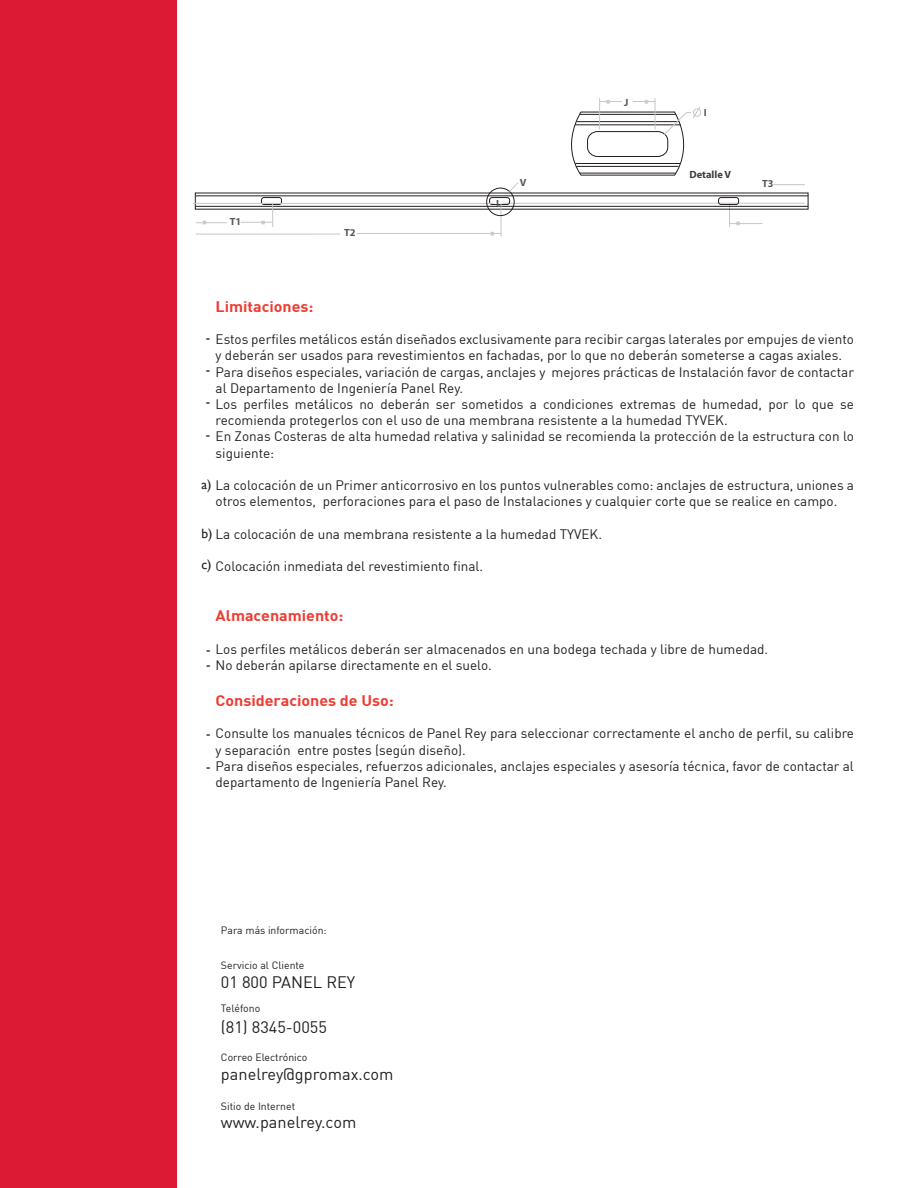
<style>
.page{position:relative;width:918px;height:1188px;background:#fff}
.page>*{position:absolute;margin:0;border:0;box-sizing:border-box;transform-origin:0 0}
.t1{font:16.35px "DIN";color:#231f20}
.t2{font:15px "DIN Bold";color:#ee3b32;scale:1.07 1}
.t3{font:13.5px/16.2px "DIN";color:#231f20}
.t4{font:13.5px "Gill Sans";color:#211e1e}
.t5{font:10.5px "DIN";color:#231f20}
.t6{font:700 10.5px "Myriad";color:#58595b}
.t7{font:700 10.5px "Myriad";color:#3e3e3f}
.s1{font-family:"Gill Sans";color:#211e1e}
</style>
<div class="page">
<div style="left:0;top:0;width:176px;height:1188px;background:#dc1a34"></div>
<hr style="left:730px;top:223px;width:32px;height:1px;background:#c5c7c8">
<hr style="left:772px;top:184px;width:33px;height:1px;background:#c5c7c8">
<hr style="left:503px;top:203px;width:302px;height:1px;background:#c5c7c8">
<svg style="left:729px;top:205px;width:1px;height:22px"></svg>
<hr style="left:195px;top:195px;width:613px;height:1px;background:#231f20">
<hr style="left:195px;top:206px;width:613px;height:1px;background:#231f20">
<div style="left:489px;top:197px;width:21px;height:8px;border:1px solid #231f20;border-radius:3px"></div>
<div style="left:261px;top:197px;width:21px;height:8px;border:1px solid #231f20;border-radius:3px"></div>
<div style="left:718px;top:197px;width:21px;height:8px;border:1px solid #231f20;border-radius:3px"></div>
<hr style="left:193px;top:203px;width:300px;height:1px;background:#c5c7c8">
<hr style="left:196px;top:222px;width:31px;height:1px;background:#c5c7c8">
<hr style="left:241px;top:222px;width:30px;height:1px;background:#c5c7c8">
<hr style="left:196px;top:234px;width:144px;height:1px;background:#c5c7c8">
<hr style="left:357px;top:233px;width:144px;height:1px;background:#c5c7c8">
<svg style="left:272px;top:204px;width:1px;height:23px"></svg>
<hr style="left:501px;top:203px;width:1px;height:33px;background:#c5c7c8">
<div style="left:486px;top:188px;width:29px;height:28px;border:1px solid #231f20;border-radius:50%"></div>
<svg style="left:509px;top:182px;width:9px;height:10px"></svg>
<hr style="left:655px;top:98px;width:1px;height:31px;background:#c5c7c8">
<hr style="left:599px;top:98px;width:1px;height:31px;background:#c5c7c8">
<svg style="left:571px;top:100px;width:130px;height:76px"></svg>
<p class="t6" style="left:230px;top:217px;width:13px">T1</p>
<p class="t6" style="left:344px;top:227px;width:13px">T2</p>
<p class="t6" style="left:496px;top:198px;width:7px">L</p>
<p class="t6" style="left:520px;top:177px;width:8px">V</p>
<p class="t6" style="left:624px;top:97px;width:6px">J</p>
<p class="t6" style="left:704px;top:107px;width:4px">I</p>
<p class="t7" style="left:689px;top:169px;width:43px">Detalle V</p>
<p class="t6" style="left:762px;top:178px;width:13px">T3</p>
<p class="t2" style="left:216px;top:297px;width:93px">Limitaciones:</p>
<p class="t3" style="left:216px;top:331px;width:640px">Estos perfiles metálicos están diseñados exclusivamente para recibir cargas laterales por empujes de viento y deberán ser usados para revestimientos en fachadas, por lo que no deberán someterse a cagas axiales.<br>Para diseños especiales, variación de cargas, anclajes y mejores prácticas de Instalación favor de contactar al Departamento de Ingeniería Panel Rey.<br>Los perfiles metálicos no deberán ser sometidos a condiciones extremas de humedad, por lo que se recomienda protegerlos con el uso de una membrana resistente a la humedad TYVEK.<br>En Zonas Costeras de alta humedad relativa y salinidad se recomienda la protección de la estructura con lo siguiente:</p>
<p class="t3" style="left:201px;top:477px;width:654px;text-align:center"><span class="s1">a)</span> La colocación de un Primer anticorrosivo en los puntos vulnerables como: anclajes de estructura, uniones a otros elementos, perforaciones para el paso de Instalaciones y cualquier corte que se realice en campo.</p>
<p class="t3" style="left:201px;top:525px;width:402px"><span class="s1">b)</span> La colocación de una membrana resistente a la humedad TYVEK.</p>
<p class="t3" style="left:216px;top:558px;width:269px">Colocación inmediata del revestimiento final.</p>
<p class="t2" style="left:216px;top:606px;width:121px">Almacenamiento:</p>
<p class="t3" style="left:206px;top:641px;width:564px"><span class="s1">-</span> Los perfiles metálicos deberán ser almacenados en una bodega techada y libre de humedad.</p>
<p class="t3" style="left:206px;top:657px;width:287px"><span class="s1">-</span> No deberán apilarse directamente en el suelo.</p>
<p class="t2" style="left:216px;top:691px;width:168px">Consideraciones de Uso:</p>
<p class="t3" style="left:216px;top:725px;width:640px;text-indent:-9px"><span class="s1">-</span> Consulte los manuales técnicos de Panel Rey para seleccionar correctamente el ancho de perfil, su calibre y separación entre postes (según diseño).</p>
<p class="t3" style="left:216px;top:758px;width:640px;text-indent:-9px"><span class="s1">-</span> Para diseños especiales, refuerzos adicionales, anclajes especiales y asesoría técnica, favor de contactar al departamento de Ingeniería Panel Rey.</p>
<p class="t4" style="left:206px;top:329px;width:6px">-</p>
<p class="t4" style="left:206px;top:362px;width:6px">-</p>
<p class="t4" style="left:206px;top:394px;width:6px">-</p>
<p class="t4" style="left:206px;top:426px;width:6px">-</p>
<p class="t4" style="left:201px;top:556px;width:12px">c)</p>
<p class="t5" style="left:221px;top:923px;width:107px">Para más información:</p>
<p class="t5" style="left:221px;top:958px;width:85px">Servicio al Cliente</p>
<p class="t5" style="left:221px;top:1002px;width:41px">Teléfono</p>
<p class="t1" style="left:221px;top:972px;width:136px">01 800 PANEL REY</p>
<p class="t1" style="left:221px;top:1016px;width:108px">(81) 8345-0055</p>
<p class="t5" style="left:221px;top:1051px;width:88px">Correo Electrónico</p>
<p class="t1" style="left:221px;top:1064px;width:174px">panelrey@gpromax.com</p>
<p class="t5" style="left:221px;top:1100px;width:76px">Sitio de Internet</p>
<p class="t1" style="left:221px;top:1112px;width:137px">www.panelrey.com</p>
</div>
